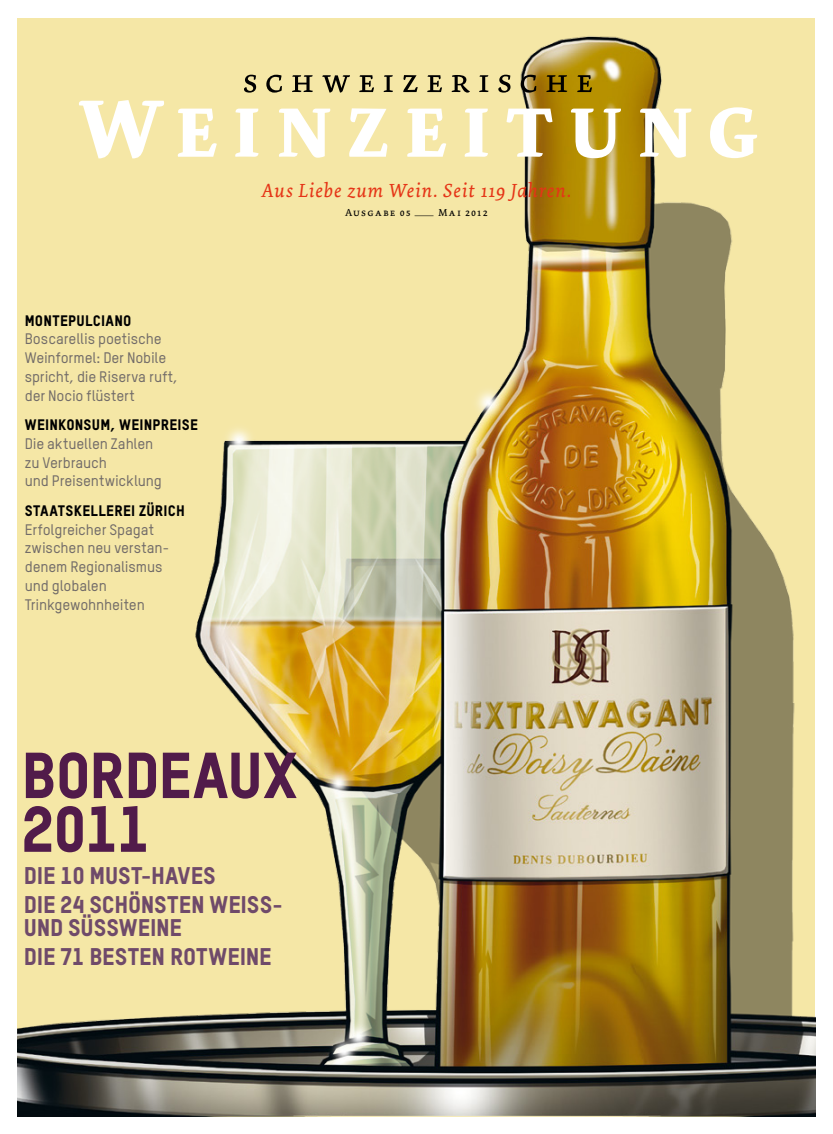
<style>
.page{position:relative;width:833px;height:1134px;background:#fff}
.page>*{position:absolute;margin:0;border:0;box-sizing:border-box;transform-origin:0 0}
.t1{font:63.75px/53.8px "TSTAR Headline";letter-spacing:-.02em;color:#511b4a}
.t2{font:23.75px/29.1px "TSTAR Headline";letter-spacing:-.01em;color:#6f4a6a}
.t3{font:italic 20px "Dolly";letter-spacing:.04em;color:#e53517}
.t4{font:500 15px/18.8px "TSTAR";letter-spacing:-.01em;color:#726c69}
.t5{font:15px "TSTAR Headline";letter-spacing:.015em;color:#000}
.t6{font:10.62px "Dolly Small Caps";letter-spacing:.095em;color:#000}
.s1{font-family:"Dolly";font-style:italic;font-size:12.5px}
</style>
<div class="page">
<img style="left:18px;top:18px;width:797px;height:1098px">
<svg style="left:244px;top:75px;width:348px;height:18px;background:#ab9d65"></svg>
<svg style="left:78px;top:100px;width:87px;height:58px"></svg>
<svg style="left:177px;top:109px;width:40px;height:48px"></svg>
<svg style="left:235px;top:109px;width:24px;height:48px"></svg>
<svg style="left:278px;top:109px;width:53px;height:49px"></svg>
<svg style="left:349px;top:108px;width:39px;height:49px"></svg>
<svg style="left:407px;top:109px;width:39px;height:48px"></svg>
<svg style="left:464px;top:109px;width:24px;height:48px"></svg>
<svg style="left:506px;top:109px;width:46px;height:48px"></svg>
<svg style="left:570px;top:109px;width:51px;height:49px"></svg>
<svg style="left:639px;top:109px;width:53px;height:49px"></svg>
<svg style="left:710px;top:107px;width:47px;height:51px"></svg>
<p class="t5" style="left:25px;top:311px;width:108px">MONTEPULCIANO</p>
<p class="t4" style="left:25px;top:330px;width:154px">Boscarellis poetische<br>Weinformel: Der Nobile spricht, die Riserva ruft, der Nocio flüstert</p>
<p class="t5" style="left:25px;top:416px;width:175px">WEINKONSUM, WEINPREISE</p>
<p class="t4" style="left:25px;top:434px;width:138px">Die aktuellen Zahlen zu Verbrauch<br>und Preisentwicklung</p>
<p class="t5" style="left:25px;top:501px;width:159px">STAATSKELLEREI ZÜRICH</p>
<p class="t4" style="left:25px;top:520px;width:146px">Erfolgreicher Spagat zwischen neu verstan&shy;denem Regionalismus und globalen<br>Trinkgewohnheiten</p>
<h3 class="t3" style="left:261px;top:178px;width:311px">Aus Liebe zum Wein. Seit 119 Jahren.</h3>
<p class="t6" style="left:345px;top:206px;width:144px">Ausgabe 05 <span class="s1">—</span> Mai 2012</p>
<h1 class="t1" style="left:21px;top:748px;width:278px">BORDEAUX<br>2011</h1>
<h2 class="t2" style="left:24px;top:860px;width:260px">DIE 10 MUST-HAVES<br>DIE 24 SCHÖNSTEN WEISS-</h2>
<h2 class="t2" style="left:24px;top:913px;width:249px">UND SÜSSWEINE<br>DIE 71 BESTEN ROTWEINE</h2>
</div>
